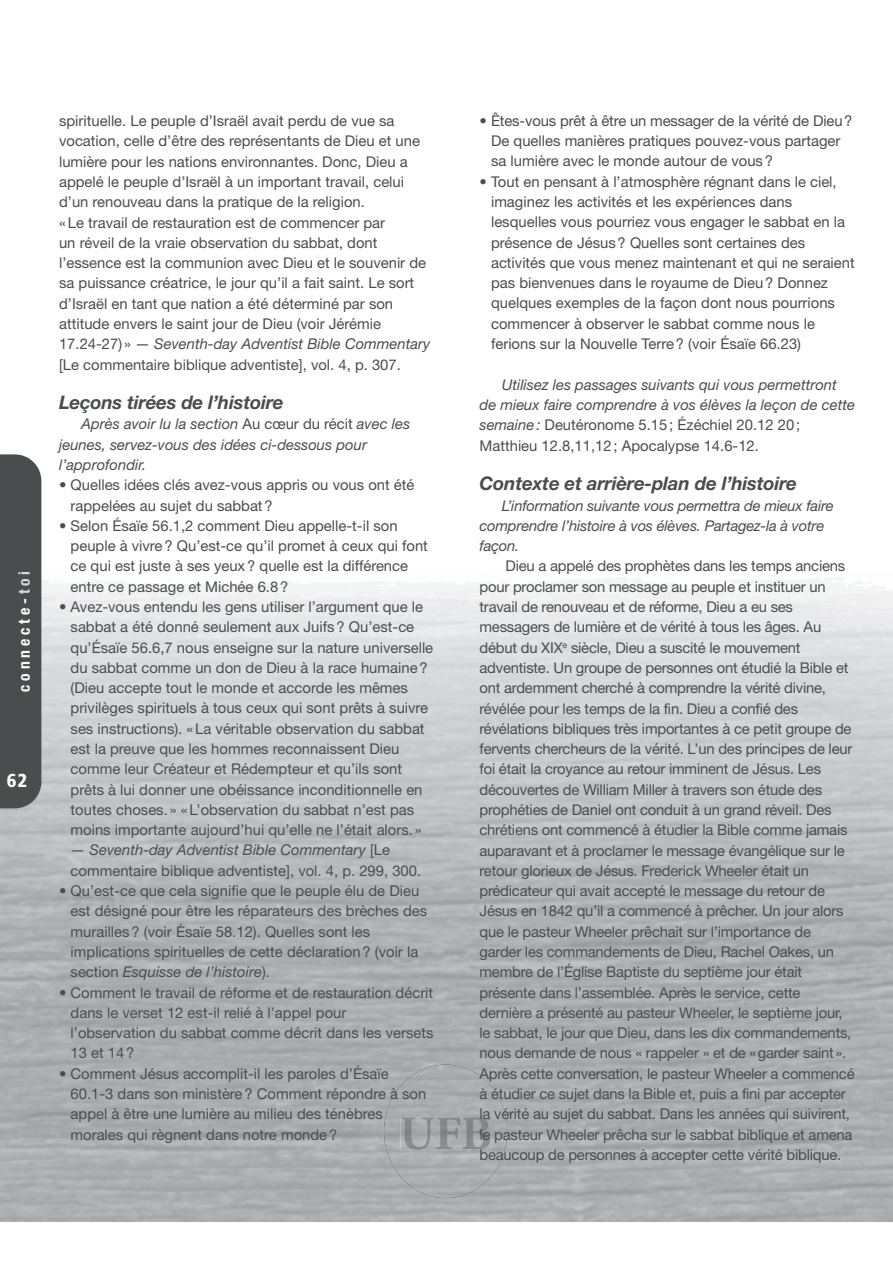
<style>
.page{position:relative;width:893px;height:1263px;background:#fff}
.page>*{position:absolute;margin:0;border:0;box-sizing:border-box;transform-origin:0 0}
.t1{font:italic 700 18.75px "Helvetica Neue LT Std";letter-spacing:-.01em;color:#4b4c4d}
.t2{font:900 condensed 18.75px "Frutiger";color:#fff}
.t3{font:700 condensed 15.6px "Helvetica Neue";letter-spacing:.25em;color:#fff}
.t4{font:14.85px/20.2px "Helvetica Neue LT Std";color:#4b4c4d}
.t5{font:italic 14.85px/20.2px "Helvetica Neue LT Std";color:#4b4c4d}
.s1{color:#d8d9db}
.s2{font-style:normal}
.s3{font-style:italic}
</style>
<div class="page">
<div style="left:0;top:454px;width:41px;height:354px;background:#4b4c4d"></div>
<img style="left:383px;top:1064px;width:125px;height:135px">
<img style="left:390px;top:1088px;width:9px;height:14px">
<svg style="left:479px;top:1075px;width:9px;height:7px"></svg>
<img style="left:492px;top:1088px;width:10px;height:14px">
<img style="left:503px;top:1108px;width:4px;height:14px">
<svg style="left:506px;top:1129px;width:2px;height:14px"></svg>
<img style="left:499px;top:1149px;width:7px;height:14px">
<img style="left:401px;top:1117px;width:89px;height:33px">
<svg style="left:480px;top:1117px;width:10px;height:5px"></svg>
<img style="left:480px;top:1140px;width:10px;height:3px">
<svg style="left:480px;top:1129px;width:10px;height:11px"></svg>
<p class="t3" style="left:15px;top:692px;width:123px;rotate:-90deg">connecte-<span class="s1">toi</span></p>
<p class="t2" style="left:7px;top:773px;width:22px">62</p>
<p class="t4" style="left:491px;top:112px;width:363px;text-indent:-12px">• Êtes-vous prêt à être un messager de la vérité de Dieu ?<br>De quelles manières pratiques pouvez-vous partager sa lumière avec le monde autour de vous ?</p>
<p class="t4" style="left:491px;top:173px;width:365px;text-indent:-12px">• Tout en pensant à l’atmosphère régnant dans le ciel, imaginez les activités et les expériences dans lesquelles vous pourriez vous engager le sabbat en la présence de Jésus ? Quelles sont certaines des activités que vous menez maintenant et qui ne seraient pas bienvenues dans le royaume de Dieu ? Donnez quelques exemples de la façon dont nous pourrions commencer à observer le sabbat comme nous le ferions sur la Nouvelle Terre ? (voir Ésaïe 66.23)</p>
<p class="t5" style="left:479px;top:376px;width:377px;text-indent:22px">Utilisez les passages suivants qui vous permettront de mieux faire comprendre à vos élèves la leçon de cette semaine : <span class="s2">Deutéronome 5.15 ; Ézéchiel 20.12 20 ; Matthieu 12.8,11,12 ; Apocalypse 14.6-12.</span></p>
<p class="t1" style="left:479px;top:477px;width:319px">Contexte et arrière-plan de l’histoire</p>
<p class="t5" style="left:479px;top:496px;width:356px;text-indent:22px">L’information suivante vous permettra de mieux faire comprendre l’histoire à vos élèves. Partagez-la à votre façon.</p>
<p class="t4" style="left:479px;top:557px;width:377px;text-indent:26px">Dieu a appelé des prophètes dans les temps anciens pour proclamer son message au peuple et instituer un travail de renouveau et de réforme, Dieu a eu ses messagers de lumière et de vérité à tous les âges. Au début du XIX<sup>e</sup> siècle, Dieu a suscité le mouvement adventiste. Un groupe de personnes ont étudié la Bible et ont ardemment cherché à comprendre la vérité divine, révélée pour les temps de la fin. Dieu a confié des révélations bibliques très importantes à ce petit groupe de fervents chercheurs de la vérité. L’un des principes de leur foi était la croyance au retour imminent de Jésus. Les découvertes de William Miller à travers son étude des prophéties de Daniel ont conduit à un grand réveil. Des chrétiens ont commencé à étudier la Bible comme jamais auparavant et à proclamer le message évangélique sur le retour glorieux de Jésus. Frederick Wheeler était un prédicateur qui avait accepté le message du retour de Jésus en 1842 qu’il a commencé à prêcher. Un jour alors que le pasteur Wheeler prêchait sur l’importance de garder les commandements de Dieu, Rachel Oakes, un membre de l’Église Baptiste du septième jour était présente dans l’assemblée. Après le service, cette dernière a présenté au pasteur Wheeler, le septième jour, le sabbat, le jour que Dieu, dans les dix commandements, nous demande de nous « rappeler » et de « garder saint ».<br>Après cette conversation, le pasteur Wheeler a commencé à udier ce sujet dans la Bible et, puis a fini par accepter la v rité au sujet du sabbat. Dans les années qui suivirent, le p steur Wheeler prêcha sur le sabbat biblique et amena be coup de personnes à accepter cette vérité biblique.</p>
<p class="t4" style="left:59px;top:112px;width:373px">spirituelle. Le peuple d’Israël avait perdu de vue sa vocation, celle d’être des représentants de Dieu et une lumière pour les nations environnantes. Donc, Dieu a appelé le peuple d’Israël à un important travail, celui d’un renouveau dans la pratique de la religion.<br>« Le travail de restauration est de commencer par<br>un réveil de la vraie observation du sabbat, dont l’essence est la communion avec Dieu et le souvenir de sa puissance créatrice, le jour qu’il a fait saint. Le sort d’Israël en tant que nation a été déterminé par son attitude envers le saint jour de Dieu (voir Jérémie 17.24-27) » — <span class="s3">Seventh-day Adventist Bible Commentary </span>[Le commentaire biblique adventiste], vol. 4, p. 307.</p>
<p class="t1" style="left:59px;top:396px;width:226px">Leçons tirées de l’histoire</p>
<p class="t5" style="left:59px;top:415px;width:353px;text-indent:22px">Après avoir lu la section <span class="s2">Au cœur du récit</span> avec les jeunes, servez-vous des idées ci-dessous pour l’approfondir.</p>
<p class="t4" style="left:71px;top:476px;width:345px;text-indent:-12px">• Quelles idées clés avez-vous appris ou vous ont été rappelées au sujet du sabbat ?</p>
<p class="t4" style="left:71px;top:517px;width:359px;text-indent:-12px">• Selon Ésaïe 56.1,2 comment Dieu appelle-t-il son peuple à vivre ? Qu’est-ce qu’il promet à ceux qui font ce qui est juste à ses yeux ? quelle est la différence entre ce passage et Michée 6.8 ?</p>
<p class="t4" style="left:71px;top:598px;width:364px;text-indent:-12px">• Avez-vous entendu les gens utiliser l’argument que le sabbat a été donné seulement aux Juifs ? Qu’est-ce qu’Ésaïe 56.6,7 nous enseigne sur la nature universelle du sabbat comme un don de Dieu à la race humaine ? (Dieu accepte tout le monde et accorde les mêmes privilèges spirituels à tous ceux qui sont prêts à suivre ses instructions). « La véritable observation du sabbat est la preuve que les hommes reconnaissent Dieu comme leur Créateur et Rédempteur et qu’ils sont prêts à lui donner une obéissance inconditionnelle en toutes choses. » « L’observation du sabbat n’est pas moins importante aujourd’hui qu’elle ne l’était alors. »</p>
<p class="t4" style="left:71px;top:841px;width:352px">— <span class="s3">Seventh-day Adventist Bible Commentary</span> [Le commentaire biblique adventiste], vol. 4, p. 299, 300.</p>
<p class="t4" style="left:71px;top:882px;width:358px;text-indent:-12px">• Qu’est-ce que cela signifie que le peuple élu de Dieu est désigné pour être les réparateurs des brèches des murailles ? (voir Ésaïe 58.12). Quelles sont les implications spirituelles de cette déclaration ? (voir la section <span class="s3">Esquisse de l’histoire</span>).</p>
<p class="t4" style="left:71px;top:983px;width:364px;text-indent:-12px">• Comment le travail de réforme et de restauration décrit dans le verset 12 est-il relié à l’appel pour l’observation du sabbat comme décrit dans les versets 13 et 14 ?</p>
<p class="t4" style="left:71px;top:1064px;width:357px;text-indent:-12px">• Comment Jésus accomplit-il les paroles d’Ésaïe 60.1-3 dans son ministère ? Comment répondre son appel à être une lumière au milieu des ténèbres morales qui règnent dans notre monde ?</p>
<p class="t4" style="left:390px;top:1085px;width:9px">à</p>
<p class="t4" style="left:491px;top:1085px;width:14px">ét</p>
<p class="t4" style="left:501px;top:1105px;width:9px">é</p>
<p class="t4" style="left:503px;top:1125px;width:9px">a</p>
<p class="t4" style="left:496px;top:1146px;width:17px">au</p>
</div>
